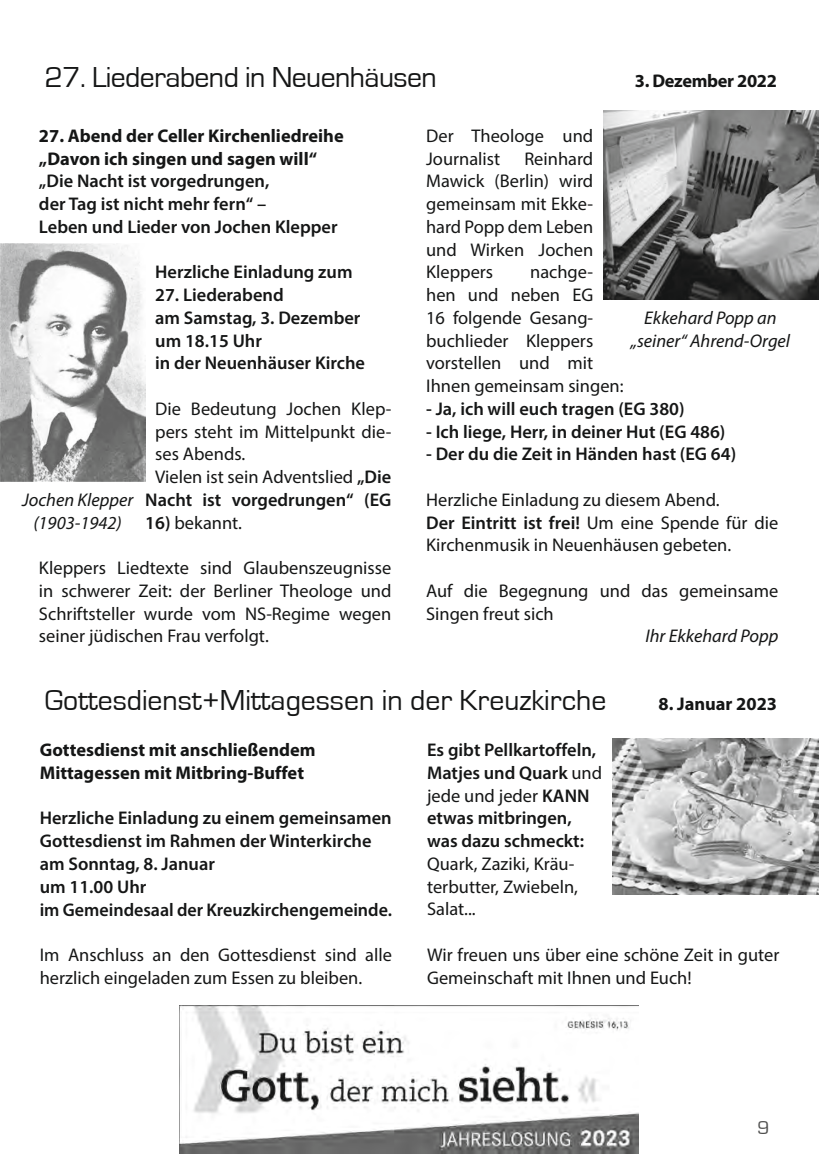
<style>
.page{position:relative;width:819px;height:1166px;background:#fff}
.page>*{position:absolute;margin:0;border:0;box-sizing:border-box;transform-origin:0 0}
.t1{font:29.75px "Eurostile";color:#151616}
.t2{font:29.75px "Eurostile";letter-spacing:-.02em;color:#151616}
.t3{font:19.25px "Eurostile";color:#4e4e4d}
.t4{font:18.38px/22.8px "Myriad Pro";color:#151616}
.t5{font:600 18.38px/22.8px "Myriad Pro";color:#151616}
.t6{font:700 18.38px/22.8px "Myriad Pro";color:#151616}
.t7{font:italic 18.38px/22.8px "Myriad Pro";color:#151616;text-align:center}
.t8{font:700 18.38px "Myriad Pro";letter-spacing:-.02em;color:#151616}
.s1{font-weight:600}
.s2{font-weight:400}
</style>
<div class="page">
<img style="left:603px;top:110px;width:216px;height:190px">
<img style="left:0;top:243px;width:145px;height:239px">
<img style="left:0;top:369px;width:1px;height:250px">
<img style="left:180px;top:1005px;width:459px;height:148px">
<img style="left:612px;top:739px;width:207px;height:155px">
<h1 class="t2" style="left:45px;top:61px;width:393px">27. Liederabend in Neuenhäusen</h1>
<p class="t8" style="left:635px;top:69px;width:143px">3. Dezember 2022</p>
<p class="t6" style="left:39px;top:124px;width:306px">27. Abend der Celler Kirchenliedreihe „Davon ich singen und sagen will“</p>
<p class="t5" style="left:39px;top:169px;width:300px">„Die Nacht ist vorgedrungen,<br>der Tag ist nicht mehr fern“ –<br>Leben und Lieder von Jochen Klepper</p>
<p class="t5" style="left:155px;top:260px;width:199px">Herzliche Einladung zum</p>
<p class="t5" style="left:155px;top:283px;width:211px">27. Liederabend<br>am Samstag, 3. Dezember um 18.15 Uhr<br>in der Neuenhäuser Kirche</p>
<p class="t4" style="left:155px;top:397px;width:238px">Die Bedeutung Jochen Klep-</p>
<p class="t4" style="left:155px;top:420px;width:238px">pers steht im Mittelpunkt die-</p>
<p class="t4" style="left:155px;top:442px;width:91px">ses Abends.</p>
<p class="t4" style="left:155px;top:465px;width:237px">Vielen ist sein Adventslied <span class="s1">„Die</span></p>
<p class="t5" style="left:145px;top:488px;width:247px">Nacht ist vorgedrungen“ (EG</p>
<p class="t4" style="left:145px;top:511px;width:98px"><span class="s1">16)</span> bekannt.</p>
<p class="t4" style="left:39px;top:556px;width:354px;text-align:justify">Kleppers Liedtexte sind Glaubenszeugnisse in schwerer Zeit: der Berliner Theologe und Schriftsteller wurde vom NS-Regime wegen seiner jüdischen Frau verfolgt.</p>
<p class="t7" style="left:22px;top:488px;width:113px">Jochen Klepper (1903-1942)</p>
<p class="t4" style="left:426px;top:124px;width:169px">Der Theologe und<br>Journalist</p>
<p class="t4" style="left:426px;top:147px;width:169px;text-align:justify;text-indent:98px">Reinhard Mawick (Berlin) wird gemeinsam mit Ekke&shy;hard Popp dem Leben und Wirken Jochen Kleppers</p>
<p class="t4" style="left:426px;top:260px;width:199px;text-indent:104px">nachge&shy;hen und neben EG<br>16 folgende Gesang&shy;buchlieder Kleppers vorstellen und mit<br>Ihnen gemeinsam singen:</p>
<p class="t5" style="left:426px;top:397px;width:260px">- Ja, ich will euch tragen (EG 380)</p>
<p class="t5" style="left:426px;top:420px;width:301px">- Ich liege, Herr, in deiner Hut (EG 486)</p>
<p class="t5" style="left:426px;top:442px;width:311px">- Der du die Zeit in Händen hast (EG 64)</p>
<p class="t4" style="left:426px;top:488px;width:354px">Herzliche Einladung zu diesem Abend.<br><span class="s1">Der Eintritt ist frei!</span> Um eine Spende für die<br>Kirchenmusik in Neuenhäusen gebeten.</p>
<p class="t4" style="left:426px;top:579px;width:354px">Auf die Begegnung und das gemeinsame<br>Singen freut sich</p>
<p class="t7" style="left:645px;top:624px;width:134px">Ihr Ekkehard Popp</p>
<p class="t7" style="left:630px;top:306px;width:161px">Ekkehard Popp an „seiner“ Ahrend-Orgel</p>
<h1 class="t1" style="left:45px;top:684px;width:563px">Gottesdienst+Mittagessen in der Kreuzkirche</h1>
<p class="t6" style="left:658px;top:692px;width:120px">8. Januar 2023</p>
<p class="t6" style="left:40px;top:738px;width:277px">Gottesdienst mit anschließendem<br>Mittagessen mit Mitbring-Buffet</p>
<p class="t5" style="left:40px;top:806px;width:354px">Herzliche Einladung zu einem gemeinsamen<br>Gottesdienst im Rahmen der Winterkirche am Sonntag, 8. Januar<br>um 11.00 Uhr<br>im Gemeindesaal der Kreuzkirchengemeinde.</p>
<p class="t4" style="left:40px;top:943px;width:354px">Im Anschluss an den Gottesdienst sind alle herzlich eingeladen zum Essen zu bleiben.</p>
<p class="t5" style="left:427px;top:738px;width:176px">Es gibt Pellkartoffeln,<br>Matjes und Quark <span class="s2">und jede und jeder</span> KANN etwas mitbringen, was dazu schmeckt:</p>
<p class="t4" style="left:427px;top:852px;width:152px">Quark, Zaziki, Kräu&shy;terbutter, Zwiebeln,<br>Salat...</p>
<p class="t4" style="left:427px;top:943px;width:354px">Wir freuen uns über eine schöne Zeit in guter<br>Gemeinschaft mit Ihnen und Euch!</p>
<p class="t3" style="left:757px;top:1117px;width:13px">9</p>
</div>
